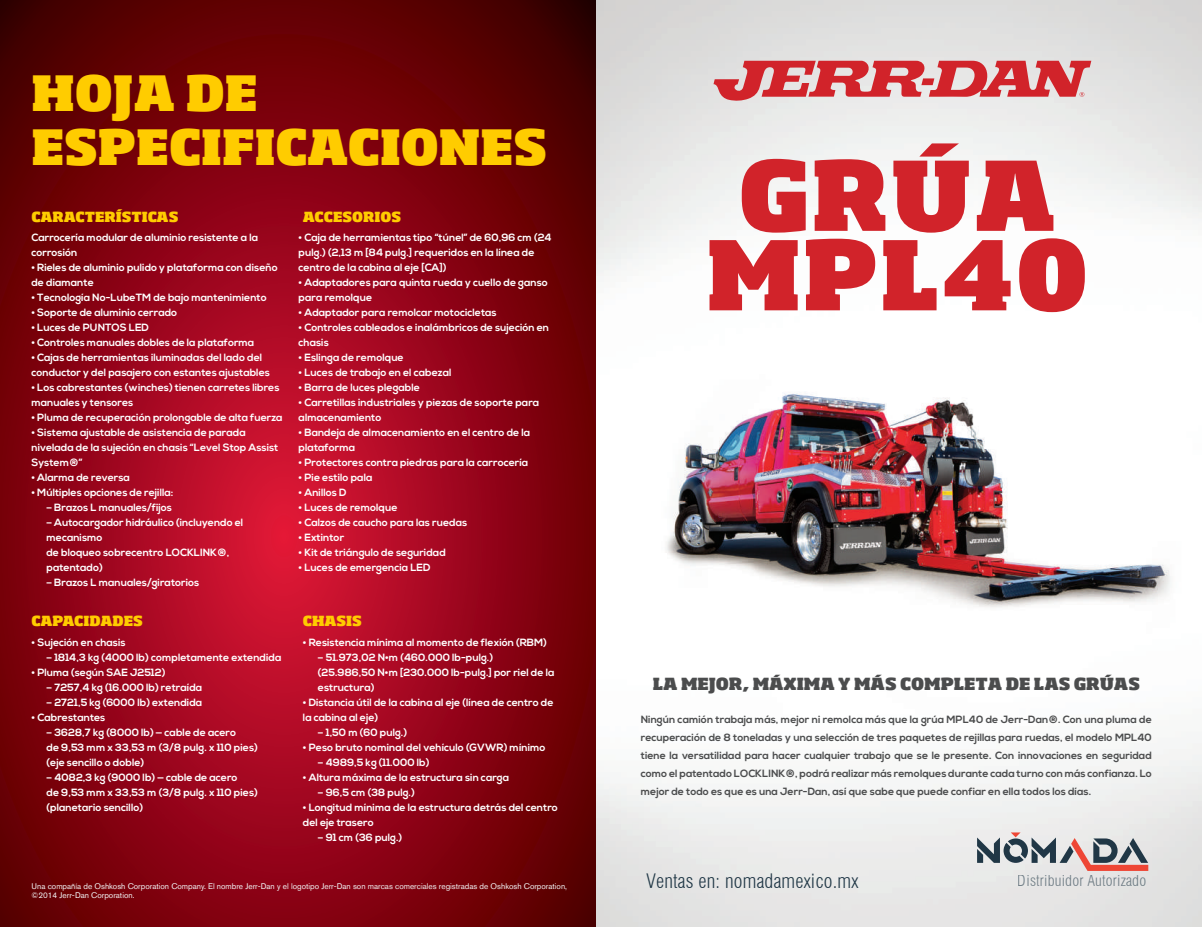
<style>
.page{position:relative;width:1204px;height:927px;background:#fff}
.page>*{position:absolute;margin:0;border:0;box-sizing:border-box;transform-origin:0 0}
.t1{font:800 94.5px/79.5px "Soho Std";letter-spacing:.02em;color:#d1232a;text-align:center}
.t2{font:800 48px/53.8px "Soho Std";color:#fc0}
.t3{font:300 condensed 19.5px "Swiss 721 BT";letter-spacing:.01em;color:#203746}
.t4{font:800 16.5px "Soho Std";color:#4b4c4d}
.t5{font:300 condensed 15.3px "Swiss 721 BT";letter-spacing:.01em;color:#203746}
.t6{font:800 13.8px "Soho Std";color:#fc0}
.t7{font:700 10.5px/15px "Nexa";color:#fff}
.t8{font:700 10.5px/18px "Nexa";color:#4b4c4d;text-align:justify}
.t9{font:8.1px/9.3px "Nissan AG";color:#f2f3f4}
</style>
<div class="page">
<img style="left:595px;top:0;width:606px;height:927px">
<img style="left:0;top:0;width:595px;height:927px">
<svg style="left:713px;top:61px;width:378px;height:40px;background:#d97579"></svg>
<svg style="left:977px;top:832px;width:171px;height:39px;background:#b4abae"></svg>
<h2 class="t2" style="left:31px;top:65px;width:517px">HOJA DE<br>ESPECIFICACIONES</h2>
<h3 class="t6" style="left:31px;top:208px;width:148px">CARACTERÍSTICAS</h3>
<p class="t7" style="left:31px;top:230px;width:228px">Carrocería modular de aluminio resistente a la corrosión</p>
<p class="t7" style="left:31px;top:260px;width:248px">• Rieles de aluminio pulido y plataforma con diseño de diamante</p>
<p class="t7" style="left:31px;top:290px;width:237px">• Tecnología No-LubeTM de bajo mantenimiento</p>
<p class="t7" style="left:31px;top:305px;width:147px">• Soporte de aluminio cerrado</p>
<p class="t7" style="left:31px;top:320px;width:119px">• Luces de PUNTOS LED</p>
<p class="t7" style="left:31px;top:335px;width:224px">• Controles manuales dobles de la plataforma</p>
<p class="t7" style="left:31px;top:350px;width:240px">• Cajas de herramientas iluminadas del lado del conductor y del pasajero con estantes ajustables</p>
<p class="t7" style="left:31px;top:380px;width:249px">• Los cabrestantes (winches) tienen carretes libres manuales y tensores</p>
<p class="t7" style="left:31px;top:410px;width:253px">• Pluma de recuperación prolongable de alta fuerza</p>
<p class="t7" style="left:31px;top:425px;width:248px">• Sistema ajustable de asistencia de parada nivelada de la sujeción en chasis “Level Stop Assist<br>System®”</p>
<p class="t7" style="left:31px;top:470px;width:100px">• Alarma de reversa</p>
<p class="t7" style="left:31px;top:485px;width:143px">• Múltiples opciones de rejilla:</p>
<p class="t7" style="left:46px;top:500px;width:127px">– Brazos L manuales/fijos</p>
<p class="t7" style="left:46px;top:515px;width:198px">– Autocargador hidráulico (incluyendo el mecanismo<br>de bloqueo sobrecentro LOCKLINK®, patentado)</p>
<p class="t7" style="left:46px;top:575px;width:154px">– Brazos L manuales/giratorios</p>
<h3 class="t6" style="left:31px;top:612px;width:113px">CAPACIDADES</h3>
<p class="t7" style="left:32px;top:635px;width:96px">• Sujeción en chasis</p>
<p class="t7" style="left:47px;top:650px;width:236px">– 1814,3 kg (4000 lb) completamente extendida</p>
<p class="t7" style="left:32px;top:665px;width:135px">• Pluma (según SAE J2512)</p>
<p class="t7" style="left:47px;top:680px;width:157px">– 7257,4 kg (16.000 lb) retraída</p>
<p class="t7" style="left:47px;top:695px;width:157px">– 2721,5 kg (6000 lb) extendida</p>
<p class="t7" style="left:32px;top:710px;width:75px">• Cabrestantes</p>
<p class="t7" style="left:47px;top:725px;width:213px">– 3628,7 kg (8000 lb) — cable de acero<br>de 9,53 mm x 33,53 m (3/8 pulg. x 110 pies) (eje sencillo o doble)</p>
<p class="t7" style="left:47px;top:770px;width:213px">– 4082,3 kg (9000 lb) — cable de acero<br>de 9,53 mm x 33,53 m (3/8 pulg. x 110 pies) (planetario sencillo)</p>
<h3 class="t6" style="left:303px;top:208px;width:100px">ACCESORIOS</h3>
<p class="t7" style="left:298px;top:230px;width:255px">• Caja de herramientas tipo “túnel” de 60,96 cm (24 pulg.) (2,13 m [84 pulg.] requeridos en la línea de centro de la cabina al eje [CA])</p>
<p class="t7" style="left:298px;top:275px;width:251px">• Adaptadores para quinta rueda y cuello de ganso para remolque</p>
<p class="t7" style="left:298px;top:305px;width:200px">• Adaptador para remolcar motocicletas</p>
<p class="t7" style="left:298px;top:320px;width:252px">• Controles cableados e inalámbricos de sujeción en chasis</p>
<p class="t7" style="left:298px;top:350px;width:107px">• Eslinga de remolque</p>
<p class="t7" style="left:298px;top:365px;width:154px">• Luces de trabajo en el cabezal</p>
<p class="t7" style="left:298px;top:380px;width:123px">• Barra de luces plegable</p>
<p class="t7" style="left:298px;top:395px;width:242px">• Carretillas industriales y piezas de soporte para almacenamiento</p>
<p class="t7" style="left:298px;top:425px;width:233px">• Bandeja de almacenamiento en el centro de la plataforma</p>
<p class="t7" style="left:298px;top:455px;width:231px">• Protectores contra piedras para la carrocería</p>
<p class="t7" style="left:298px;top:470px;width:75px">• Pie estilo pala</p>
<p class="t7" style="left:298px;top:485px;width:49px">• Anillos D</p>
<p class="t7" style="left:298px;top:500px;width:100px">• Luces de remolque</p>
<p class="t7" style="left:298px;top:515px;width:170px">• Calzos de caucho para las ruedas</p>
<p class="t7" style="left:298px;top:530px;width:47px">• Extintor</p>
<p class="t7" style="left:298px;top:545px;width:149px">• Kit de triángulo de seguridad</p>
<p class="t7" style="left:298px;top:560px;width:133px">• Luces de emergencia LED</p>
<h3 class="t6" style="left:303px;top:612px;width:61px">CHASIS</h3>
<p class="t7" style="left:303px;top:635px;width:245px">• Resistencia mínima al momento de flexión (RBM)</p>
<p class="t7" style="left:318px;top:650px;width:238px">– 51.973,02 N•m (460.000 lb-pulg.)<br>(25.986,50 N•m [230.000 lb-pulg.] por riel de la estructura)</p>
<p class="t7" style="left:303px;top:695px;width:252px">• Distancia útil de la cabina al eje (línea de centro de la cabina al eje)</p>
<p class="t7" style="left:318px;top:725px;width:91px">– 1,50 m (60 pulg.)</p>
<p class="t7" style="left:303px;top:740px;width:244px">• Peso bruto nominal del vehículo (GVWR) mínimo</p>
<p class="t7" style="left:318px;top:755px;width:113px">– 4989,5 kg (11.000 lb)</p>
<p class="t7" style="left:303px;top:770px;width:208px">• Altura máxima de la estructura sin carga</p>
<p class="t7" style="left:318px;top:785px;width:98px">– 96,5 cm (38 pulg.)</p>
<p class="t7" style="left:303px;top:800px;width:256px">• Longitud mínima de la estructura detrás del centro del eje trasero</p>
<p class="t7" style="left:318px;top:830px;width:86px">– 91 cm (36 pulg.)</p>
<p class="t9" style="left:32px;top:881px;width:537px">Una compañía de Oshkosh Corporation Company. El nombre Jerr-Dan y el logotipo Jerr-Dan son marcas comerciales registradas de Oshkosh Corporation, ©2014 Jerr-Dan Corporation.</p>
<h1 class="t1" style="left:706px;top:153px;width:383px">GRÚA<br>MPL40</h1>
<h3 class="t4" style="left:652px;top:673px;width:488px">LA MEJOR, MÁXIMA Y MÁS COMPLETA DE LAS GRÚAS</h3>
<p class="t8" style="left:640px;top:711px;width:512px">Ningún camión trabaja más, mejor ni remolca más que la grúa MPL40 de Jerr-Dan®. Con una pluma de recuperación de 8 toneladas y una selección de tres paquetes de rejillas para ruedas, el modelo MPL40 tiene la versatilidad para hacer cualquier trabajo que se le presente. Con innovaciones en seguridad como el patentado LOCKLINK®, podrá realizar más remolques durante cada turno con más confianza. Lo mejor de todo es que es una Jerr-Dan, así que sabe que puede confiar en ella todos los días.</p>
<h3 class="t3" style="left:646px;top:869px;width:213px">Ventas en: nomadamexico.mx</h3>
<h3 class="t5" style="left:1017px;top:872px;width:130px">Distribuidor Autorizado</h3>
</div>
